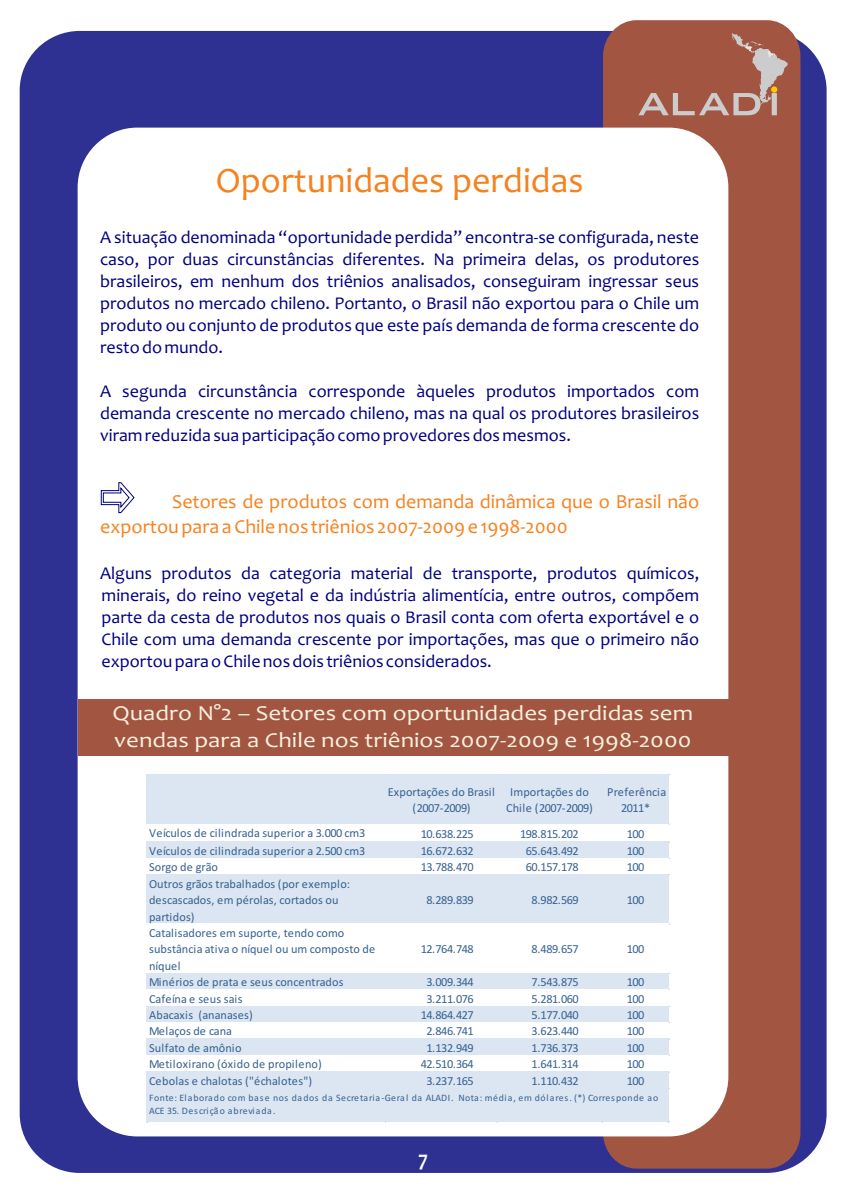
<style>
.page{position:relative;width:842px;height:1191px;background:#fff}
.page>*{position:absolute;margin:0;border:0;box-sizing:border-box;transform-origin:0 0}
.t1{font:36px "Candara";color:#f5821f}
.t2{font:700 22px "Candara";color:#fff;scale:.93 1}
.t3{font:21.5px/26.2px "Candara";color:#f8f0df;scale:1.16 1}
.t4{font:20px/24.4px "Candara";color:#f5821f}
.t5{font:18px/22px "Candara";color:#000080;text-align:justify}
.t6{font:12.3px/16.4px "Calibri";letter-spacing:-.005em;color:#386191;text-align:center}
.t7{font:12.3px "Calibri";letter-spacing:-.04em;color:#386191}
.t8{font:9.8px/13.1px "Calibri";letter-spacing:.06em;color:#386191}
</style>
<div class="page">
<div style="left:20px;top:31px;width:807px;height:1142px;background:#2e3092;border-radius:60px"></div>
<div style="left:603px;top:20px;width:197px;height:1148px;background:#a25641;border-radius:35px"></div>
<div style="left:78px;top:128px;width:650px;height:1008px;background:#fff;border-radius:60px"></div>
<svg style="left:101px;top:482px;width:34px;height:31px"></svg>
<div style="left:78px;top:699px;width:673px;height:56px;background:#a25641"></div>
<svg style="left:638px;top:33px;width:150px;height:82px"></svg>
<div style="left:771px;top:86px;width:6px;height:7px;background:#fc0;border-radius:50%"></div>
<div style="left:147px;top:774px;width:522px;height:50px;background:#dbe6f2"></div>
<div style="left:147px;top:823px;width:522px;height:19px;background:#fff"></div>
<div style="left:147px;top:841px;width:522px;height:18px;background:#dbe6f2"></div>
<div style="left:147px;top:858px;width:522px;height:17px;background:#fff"></div>
<div style="left:147px;top:874px;width:522px;height:50px;background:#dbe6f2"></div>
<div style="left:147px;top:923px;width:522px;height:51px;background:#fff"></div>
<div style="left:147px;top:973px;width:522px;height:17px;background:#dbe6f2"></div>
<div style="left:147px;top:989px;width:522px;height:17px;background:#fff"></div>
<div style="left:147px;top:1006px;width:522px;height:17px;background:#dbe6f2"></div>
<div style="left:147px;top:1022px;width:522px;height:17px;background:#fff"></div>
<div style="left:147px;top:1038px;width:522px;height:18px;background:#dbe6f2"></div>
<div style="left:147px;top:1055px;width:522px;height:17px;background:#fff"></div>
<div style="left:147px;top:1071px;width:522px;height:50px;background:#dbe6f2"></div>
<h1 class="t1" style="left:216px;top:166px;width:369px">Oportunidades perdidas</h1>
<p class="t5" style="left:100px;top:228px;width:601px">A situação denominada “oportunidade perdida” encontra-se configurada, neste caso, por duas circunstâncias diferentes. Na primeira delas, os produtores brasileiros, em nenhum dos triênios analisados, conseguiram ingressar seus produtos no mercado chileno. Portanto, o Brasil não exportou para o Chile um produto ou conjunto de produtos que este país demanda de forma crescente do resto do mundo.</p>
<p class="t5" style="left:100px;top:381px;width:601px">A segunda circunstância corresponde àqueles produtos importados com demanda crescente no mercado chileno, mas na qual os produtores brasileiros viram reduzida sua participação como provedores dos mesmos.</p>
<p class="t4" style="left:100px;top:492px;width:601px;text-indent:72px">Setores de produtos com demanda dinâmica que o Brasil não exportou para a Chile nos triênios 2007-2009 e 1998-2000</p>
<p class="t5" style="left:100px;top:564px;width:601px">Alguns produtos da categoria material de transporte, produtos químicos, minerais, do reino vegetal e da indústria alimentícia, entre outros, compõem parte da cesta de produtos nos quais o Brasil conta com oferta exportável e o Chile com uma demanda crescente por importações, mas que o primeiro não exportou para o Chile nos dois triênios considerados.</p>
<p class="t3" style="left:112px;top:702px;width:502px">Quadro N°2 – Setores com oportunidades perdidas sem vendas para a Chile nos triênios 2007-2009 e 1998-2000</p>
<p class="t6" style="left:388px;top:784px;width:109px">Exportações do Brasil (2007-2009)</p>
<p class="t6" style="left:506px;top:784px;width:88px">Importações do<br>Chile (2007-2009)</p>
<p class="t6" style="left:607px;top:784px;width:61px">Preferência<br>2011*</p>
<p class="t6" style="left:149px;top:825px;width:218px">Veículos de cilindrada superior a 3.000 cm3</p>
<p class="t6" style="left:421px;top:826px;width:55px">10.638.225</p>
<p class="t7" style="left:520px;top:828px;width:60px">198.815.202</p>
<p class="t6" style="left:627px;top:826px;width:19px">100</p>
<p class="t6" style="left:149px;top:843px;width:218px">Veículos de cilindrada superior a 2.500 cm3</p>
<p class="t6" style="left:421px;top:843px;width:55px">16.672.632</p>
<p class="t6" style="left:526px;top:843px;width:55px">65.643.492</p>
<p class="t6" style="left:627px;top:843px;width:19px">100</p>
<p class="t6" style="left:149px;top:860px;width:70px">Sorgo de grão</p>
<p class="t6" style="left:421px;top:860px;width:55px">13.788.470</p>
<p class="t6" style="left:526px;top:860px;width:55px">60.157.178</p>
<p class="t6" style="left:627px;top:860px;width:19px">100</p>
<p class="t6" style="left:149px;top:876px;width:203px;text-align:left">Outros grãos trabalhados (por exemplo: descascados, em pérolas, cortados ou partidos)</p>
<p class="t6" style="left:426px;top:892px;width:49px">8.289.839</p>
<p class="t6" style="left:532px;top:892px;width:49px">8.982.569</p>
<p class="t6" style="left:627px;top:892px;width:19px">100</p>
<p class="t6" style="left:149px;top:925px;width:228px;text-align:left">Catalisadores em suporte, tendo como substância ativa o níquel ou um composto de níquel</p>
<p class="t6" style="left:421px;top:942px;width:55px">12.764.748</p>
<p class="t6" style="left:532px;top:942px;width:49px">8.489.657</p>
<p class="t6" style="left:627px;top:942px;width:19px">100</p>
<p class="t6" style="left:149px;top:975px;width:196px">Minérios de prata e seus concentrados</p>
<p class="t6" style="left:426px;top:975px;width:49px">3.009.344</p>
<p class="t6" style="left:532px;top:975px;width:49px">7.543.875</p>
<p class="t6" style="left:627px;top:975px;width:19px">100</p>
<p class="t6" style="left:149px;top:991px;width:95px">Cafeína e seus sais</p>
<p class="t6" style="left:426px;top:991px;width:49px">3.211.076</p>
<p class="t6" style="left:532px;top:991px;width:49px">5.281.060</p>
<p class="t6" style="left:627px;top:991px;width:19px">100</p>
<p class="t6" style="left:149px;top:1007px;width:105px">Abacaxis (ananases)</p>
<p class="t6" style="left:421px;top:1007px;width:55px">14.864.427</p>
<p class="t6" style="left:532px;top:1007px;width:49px">5.177.040</p>
<p class="t6" style="left:627px;top:1007px;width:19px">100</p>
<p class="t6" style="left:149px;top:1024px;width:85px">Melaços de cana</p>
<p class="t6" style="left:426px;top:1024px;width:49px">2.846.741</p>
<p class="t6" style="left:532px;top:1024px;width:49px">3.623.440</p>
<p class="t6" style="left:627px;top:1024px;width:19px">100</p>
<p class="t6" style="left:149px;top:1040px;width:94px">Sulfato de amônio</p>
<p class="t6" style="left:426px;top:1040px;width:49px">1.132.949</p>
<p class="t6" style="left:532px;top:1040px;width:49px">1.736.373</p>
<p class="t6" style="left:627px;top:1040px;width:19px">100</p>
<p class="t6" style="left:149px;top:1057px;width:174px">Metiloxirano (óxido de propileno)</p>
<p class="t6" style="left:421px;top:1057px;width:55px">42.510.364</p>
<p class="t6" style="left:532px;top:1057px;width:49px">1.641.314</p>
<p class="t6" style="left:627px;top:1057px;width:19px">100</p>
<p class="t6" style="left:149px;top:1073px;width:164px">Cebolas e chalotas ("échalotes")</p>
<p class="t6" style="left:426px;top:1073px;width:49px">3.237.165</p>
<p class="t6" style="left:532px;top:1073px;width:49px">1.110.432</p>
<p class="t6" style="left:627px;top:1073px;width:19px">100</p>
<p class="t8" style="left:149px;top:1092px;width:511px">Fonte: Elaborado com base nos dados da Secretaria-Geral da ALADI. Nota: média, em dólares. (*) Corresponde ao<br>ACE 35. Descrição abreviada.</p>
<p class="t2" style="left:418px;top:1149px;width:12px">7</p>
</div>
